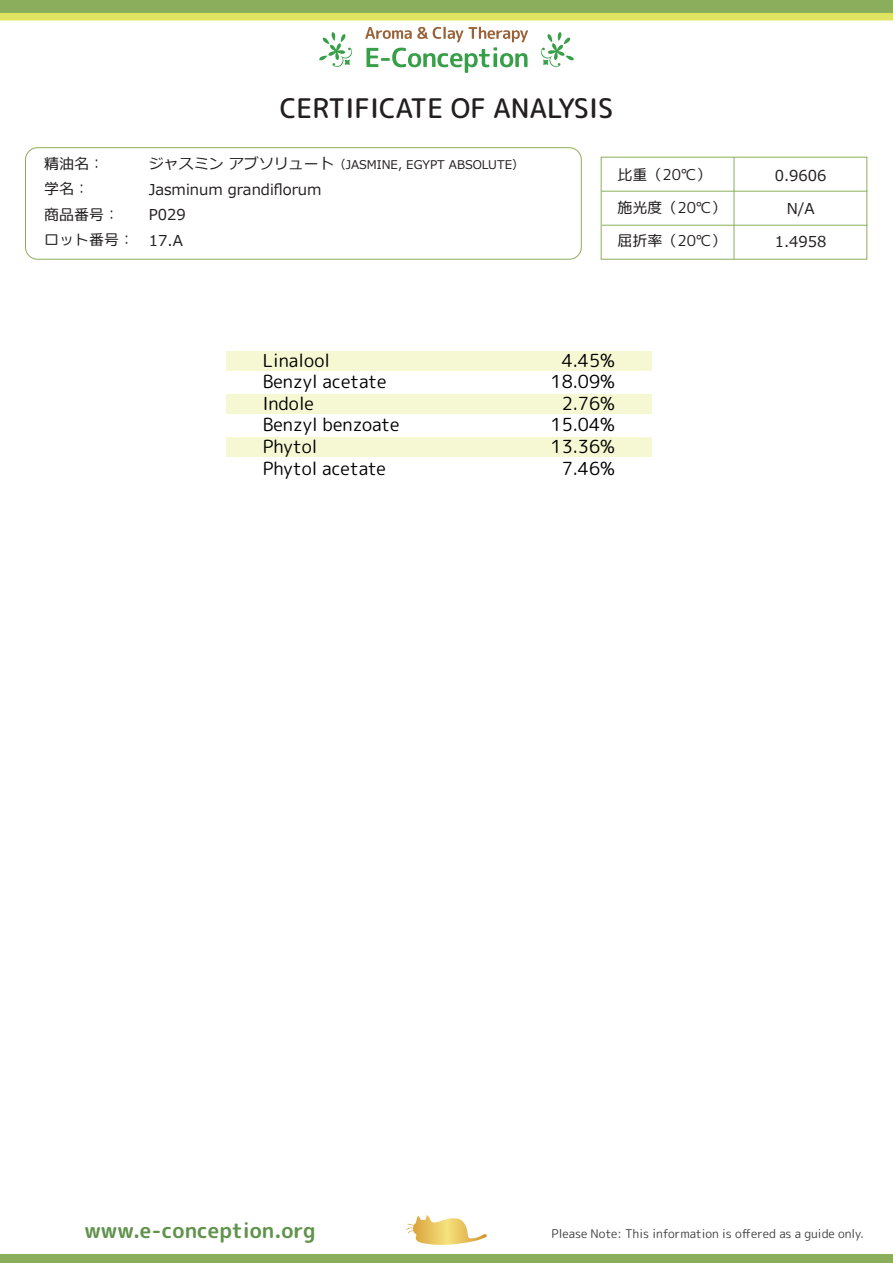
<style>
.page{position:relative;width:893px;height:1263px;background:#fff}
.page>*{position:absolute;margin:0;border:0;box-sizing:border-box;transform-origin:0 0}
.t1{font:27px "rounded mplus 1 c medium";color:#231f20}
.t2{font:21px "rounded mplus 1 c bold";color:#61934d}
.t3{font:18px/21.6px "rounded mplus 1 c regular";color:#000}
.t4{font:15px/25.5px "Meiryo";color:#231f20}
.t5{font:15px/25.5px "rounded mplus 1 c regular";color:#231f20}
.t6{font:12px "rounded mplus 1 c regular";color:#404041}
.t7{font:12px "Meiryo";color:#231f20}
.s1{font-size:15px}
</style>
<div class="page">
<div style="left:0;top:0;width:893px;height:15px;background:#8aae5b"></div>
<div style="left:0;top:13px;width:893px;height:7px;background:#dfe460"></div>
<div style="left:25px;top:147px;width:557px;height:113px;border:1px solid #8aaf5a;border-radius:12px"></div>
<div style="left:601px;top:157px;width:266px;height:103px;border:1px solid #8aaf5a"></div>
<hr style="left:602px;top:191px;width:265px;height:1px;background:#8aaf5a">
<hr style="left:602px;top:225px;width:265px;height:1px;background:#8aaf5a">
<hr style="left:734px;top:157px;width:1px;height:102px;background:#8aaf5a">
<svg style="left:365px;top:27px;width:163px;height:46px"></svg>
<svg style="left:319px;top:32px;width:33px;height:35px"></svg>
<svg style="left:541px;top:32px;width:33px;height:35px"></svg>
<svg style="left:406px;top:1215px;width:81px;height:30px"></svg>
<div style="left:0;top:1254px;width:893px;height:9px;background:#8aae5b"></div>
<div style="left:226px;top:352px;width:426px;height:19px;background:#f6f8d3"></div>
<div style="left:226px;top:394px;width:426px;height:20px;background:#f6f8d3"></div>
<div style="left:226px;top:437px;width:426px;height:19px;background:#f6f8d3"></div>
<h1 class="t1" style="left:280px;top:89px;width:335px">CERTIFICATE OF ANALYSIS</h1>
<p class="t7" style="left:149px;top:156px;width:377px"><span class="s1">ジャスミン アブソリュート</span>（JASMINE, EGYPT ABSOLUTE）</p>
<p class="t4" style="left:149px;top:177px;width:174px">Jasminum grandiflorum<br>P029<br>17.A</p>
<p class="t5" style="left:44px;top:151px;width:91px">精油名：<br>学名：<br>商品番号：ロット番号：</p>
<p class="t5" style="left:617px;top:162px;width:95px">比重（20℃）</p>
<p class="t5" style="left:617px;top:195px;width:110px">施光度（20℃）</p>
<p class="t5" style="left:617px;top:228px;width:110px">屈折率（20℃）</p>
<p class="t3" style="left:263px;top:349px;width:138px">Linalool<br>Benzyl acetate<br>Indole<br>Benzyl benzoate<br>Phytol<br>Phytol acetate</p>
<p class="t3" style="left:550px;top:349px;width:66px;text-align:right">4.45%<br>18.09%<br>2.76%<br>15.04%<br>13.36%<br>7.46%</p>
<p class="t4" style="left:775px;top:163px;width:53px">0.9606</p>
<p class="t4" style="left:787px;top:196px;width:30px">N/A</p>
<p class="t4" style="left:775px;top:229px;width:53px">1.4958</p>
<p class="t2" style="left:84px;top:1216px;width:233px">www.e-conception.org</p>
<p class="t6" style="left:552px;top:1225px;width:314px">Please Note: This information is offered as a guide only.</p>
</div>
